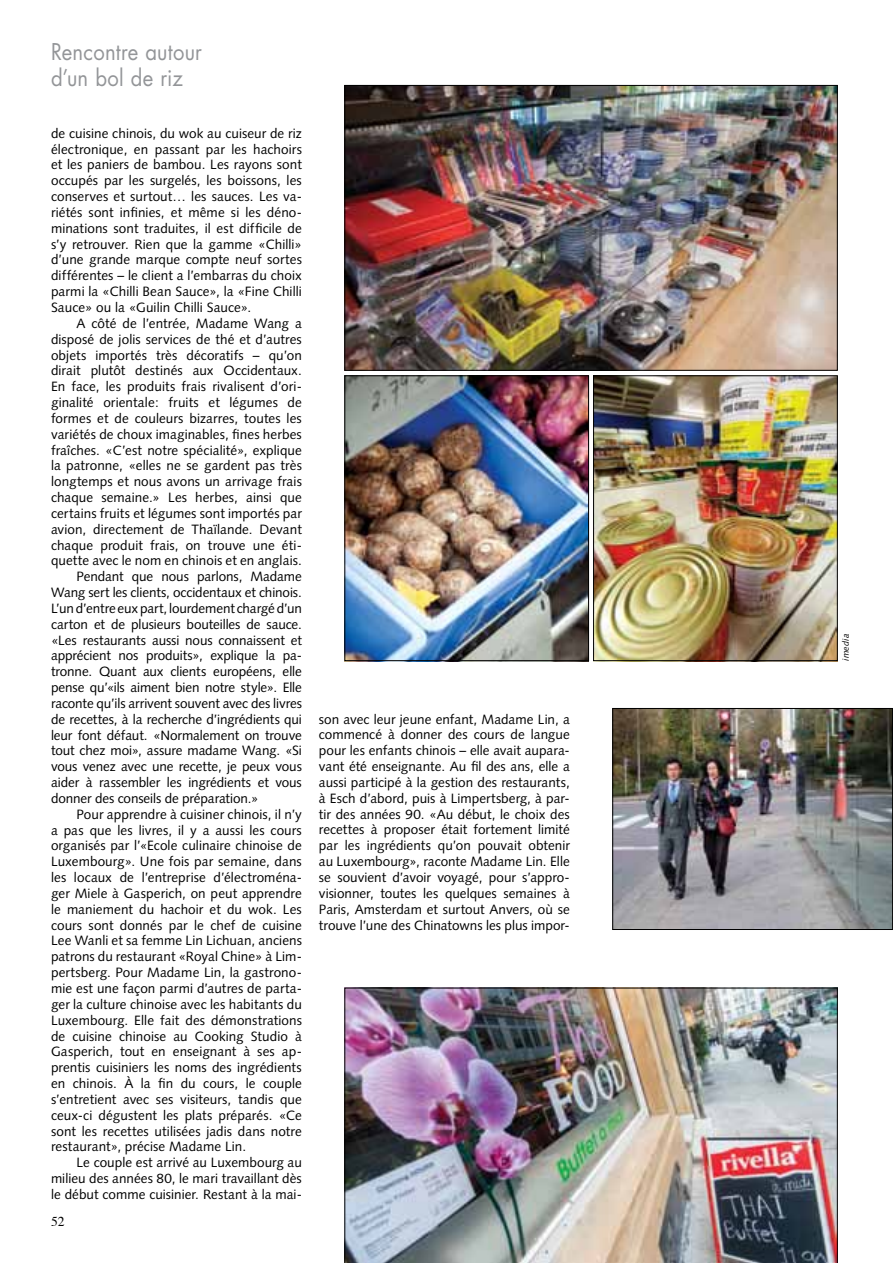
<style>
.page{position:relative;width:893px;height:1263px;background:#fff}
.page>*{position:absolute;margin:0;border:0;box-sizing:border-box;transform-origin:0 0}
.t1{font:22.5px/25.5px "Futura";letter-spacing:.01em;color:#939598;scale:.9 1}
.t2{font:13.5px/15.9px "Syntax";letter-spacing:.005em;color:#000;text-align:justify}
.t3{font:13.5px "Times";color:#000}
.t4{font:italic 9px "Syntax";letter-spacing:.015em;color:#000}
</style>
<div class="page">
<img style="left:346px;top:87px;width:490px;height:282px">
<div style="left:344px;top:85px;width:494px;height:286px;border:1px solid #000"></div>
<img style="left:595px;top:377px;width:241px;height:282px">
<div style="left:593px;top:375px;width:245px;height:286px;border:1px solid #000"></div>
<img style="left:614px;top:710px;width:277px;height:218px">
<div style="left:612px;top:708px;width:281px;height:222px;border:1px solid #000"></div>
<img style="left:346px;top:377px;width:241px;height:282px">
<div style="left:344px;top:375px;width:245px;height:286px;border:1px solid #000"></div>
<img style="left:344px;top:988px;width:494px;height:275px">
<h1 class="t1" style="left:51px;top:39px;width:169px">Rencontre autour d’un bol de riz</h1>
<p class="t2" style="left:51px;top:125px;width:252px">de cuisine chinois, du wok au cuiseur de riz électronique, en passant par les hachoirs et les paniers de bambou. Les rayons sont occupés par les surgelés, les boissons, les conserves et surtout… les sauces. Les va&shy;riétés sont infinies, et même si les déno&shy;minations sont traduites, il est difficile de s’y retrouver. Rien que la gamme «Chilli» d’une grande marque compte neuf sortes différentes – le client a l’embarras du choix parmi la «Chilli Bean Sauce», la «Fine Chilli Sauce» ou la «Guilin Chilli Sauce».</p>
<p class="t2" style="left:77px;top:315px;width:227px">A côté de l’entrée, Madame Wang a</p>
<p class="t2" style="left:51px;top:331px;width:252px">disposé de jolis services de thé et d’autres</p>
<p class="t2" style="left:51px;top:347px;width:252px">objets importés très décoratifs – qu’on</p>
<p class="t2" style="left:51px;top:363px;width:252px">dirait plutôt destinés aux Occidentaux.</p>
<p class="t2" style="left:51px;top:379px;width:252px">En face, les produits frais rivalisent d’ori-</p>
<p class="t2" style="left:51px;top:394px;width:252px">ginalité orientale: fruits et légumes de</p>
<p class="t2" style="left:51px;top:410px;width:252px">formes et de couleurs bizarres, toutes les</p>
<p class="t2" style="left:51px;top:426px;width:252px">variétés de choux imaginables, fines herbes</p>
<p class="t2" style="left:51px;top:442px;width:252px">fraîches. «C’est notre spécialité», explique</p>
<p class="t2" style="left:51px;top:458px;width:252px">la patronne, «elles ne se gardent pas très</p>
<p class="t2" style="left:51px;top:474px;width:252px">longtemps et nous avons un arrivage frais</p>
<p class="t2" style="left:51px;top:489px;width:252px">chaque semaine.» Les herbes, ainsi que</p>
<p class="t2" style="left:51px;top:505px;width:252px">certains fruits et légumes sont importés par</p>
<p class="t2" style="left:51px;top:521px;width:252px">avion, directement de Thaïlande. Devant</p>
<p class="t2" style="left:51px;top:537px;width:252px">chaque produit frais, on trouve une éti-</p>
<p class="t2" style="left:51px;top:553px;width:252px">quette avec le nom en chinois et en anglais.</p>
<p class="t2" style="left:77px;top:569px;width:227px">Pendant que nous parlons, Madame</p>
<p class="t2" style="left:51px;top:584px;width:252px">Wang sert les clients, occidentaux et chinois.</p>
<p class="t2" style="left:51px;top:600px;width:252px">L’un d’entre eux part, lourdement chargé d’un</p>
<p class="t2" style="left:51px;top:616px;width:252px">carton et de plusieurs bouteilles de sauce.</p>
<p class="t2" style="left:51px;top:632px;width:252px">«Les restaurants aussi nous connaissent et</p>
<p class="t2" style="left:51px;top:648px;width:252px">apprécient nos produits», explique la pa-</p>
<p class="t2" style="left:51px;top:664px;width:252px">tronne. Quant aux clients européens, elle</p>
<p class="t2" style="left:51px;top:679px;width:252px">pense qu’«ils aiment bien notre style». Elle</p>
<p class="t2" style="left:51px;top:695px;width:252px">raconte qu’ils arrivent souvent avec des livres</p>
<p class="t2" style="left:51px;top:711px;width:252px">de recettes, à la recherche d’ingrédients qui</p>
<p class="t2" style="left:51px;top:727px;width:252px">leur font défaut. «Normalement on trouve</p>
<p class="t2" style="left:51px;top:743px;width:252px">tout chez moi», assure madame Wang. «Si</p>
<p class="t2" style="left:51px;top:759px;width:252px">vous venez avec une recette, je peux vous</p>
<p class="t2" style="left:51px;top:774px;width:252px">aider à rassembler les ingrédients et vous</p>
<p class="t2" style="left:51px;top:790px;width:209px">donner des conseils de préparation.»</p>
<p class="t2" style="left:77px;top:806px;width:227px">Pour apprendre à cuisiner chinois, il n’y</p>
<p class="t2" style="left:51px;top:822px;width:252px">a pas que les livres, il y a aussi les cours</p>
<p class="t2" style="left:51px;top:838px;width:252px">organisés par l’«Ecole culinaire chinoise de</p>
<p class="t2" style="left:51px;top:854px;width:252px">Luxembourg». Une fois par semaine, dans</p>
<p class="t2" style="left:51px;top:869px;width:252px">les locaux de l’entreprise d’électroména-</p>
<p class="t2" style="left:51px;top:885px;width:252px">ger Miele à Gasperich, on peut apprendre</p>
<p class="t2" style="left:51px;top:901px;width:252px">le maniement du hachoir et du wok. Les</p>
<p class="t2" style="left:51px;top:917px;width:252px">cours sont donnés par le chef de cuisine</p>
<p class="t2" style="left:51px;top:933px;width:252px">Lee Wanli et sa femme Lin Lichuan, anciens</p>
<p class="t2" style="left:51px;top:949px;width:252px">patrons du restaurant «Royal Chine» à Lim-</p>
<p class="t2" style="left:51px;top:964px;width:252px">pertsberg. Pour Madame Lin, la gastrono-</p>
<p class="t2" style="left:51px;top:980px;width:252px">mie est une façon parmi d’autres de parta-</p>
<p class="t2" style="left:51px;top:996px;width:252px">ger la culture chinoise avec les habitants du</p>
<p class="t2" style="left:51px;top:1012px;width:252px">Luxembourg. Elle fait des démonstrations</p>
<p class="t2" style="left:51px;top:1028px;width:252px">de cuisine chinoise au Cooking Studio à</p>
<p class="t2" style="left:51px;top:1044px;width:252px">Gasperich, tout en enseignant à ses ap-</p>
<p class="t2" style="left:51px;top:1059px;width:252px">prentis cuisiniers les noms des ingrédients</p>
<p class="t2" style="left:51px;top:1075px;width:252px">en chinois. À la fin du cours, le couple</p>
<p class="t2" style="left:51px;top:1091px;width:252px">s’entretient avec ses visiteurs, tandis que</p>
<p class="t2" style="left:51px;top:1107px;width:252px">ceux-ci dégustent les plats préparés. «Ce</p>
<p class="t2" style="left:51px;top:1123px;width:252px">sont les recettes utilisées jadis dans notre</p>
<p class="t2" style="left:51px;top:1139px;width:197px">restaurant», précise Madame Lin.</p>
<p class="t2" style="left:77px;top:1154px;width:227px">Le couple est arrivé au Luxembourg au</p>
<p class="t2" style="left:51px;top:1170px;width:252px">milieu des années 80, le mari travaillant dès</p>
<p class="t2" style="left:51px;top:1186px;width:252px">le début comme cuisinier. Restant à la mai-</p>
<p class="t3" style="left:51px;top:1209px;width:15px">52</p>
<p class="t2" style="left:319px;top:711px;width:252px">son avec leur jeune enfant, Madame Lin, a commencé à donner des cours de langue pour les enfants chinois – elle avait aupara&shy;vant été enseignante. Au fil des ans, elle a aussi participé à la gestion des restaurants, à Esch d’abord, puis à Limpertsberg, à par&shy;tir des années 90. «Au début, le choix des recettes à proposer était fortement limité par les ingrédients qu’on pouvait obtenir au Luxembourg», raconte Madame Lin. Elle se souvient d’avoir voyagé, pour s’appro&shy;visionner, toutes les quelques semaines à Paris, Amsterdam et surtout Anvers, où se trouve l’une des Chinatowns les plus impor-</p>
<p class="t4" style="left:840px;top:661px;width:29px;rotate:-90deg">imedia</p>
</div>
